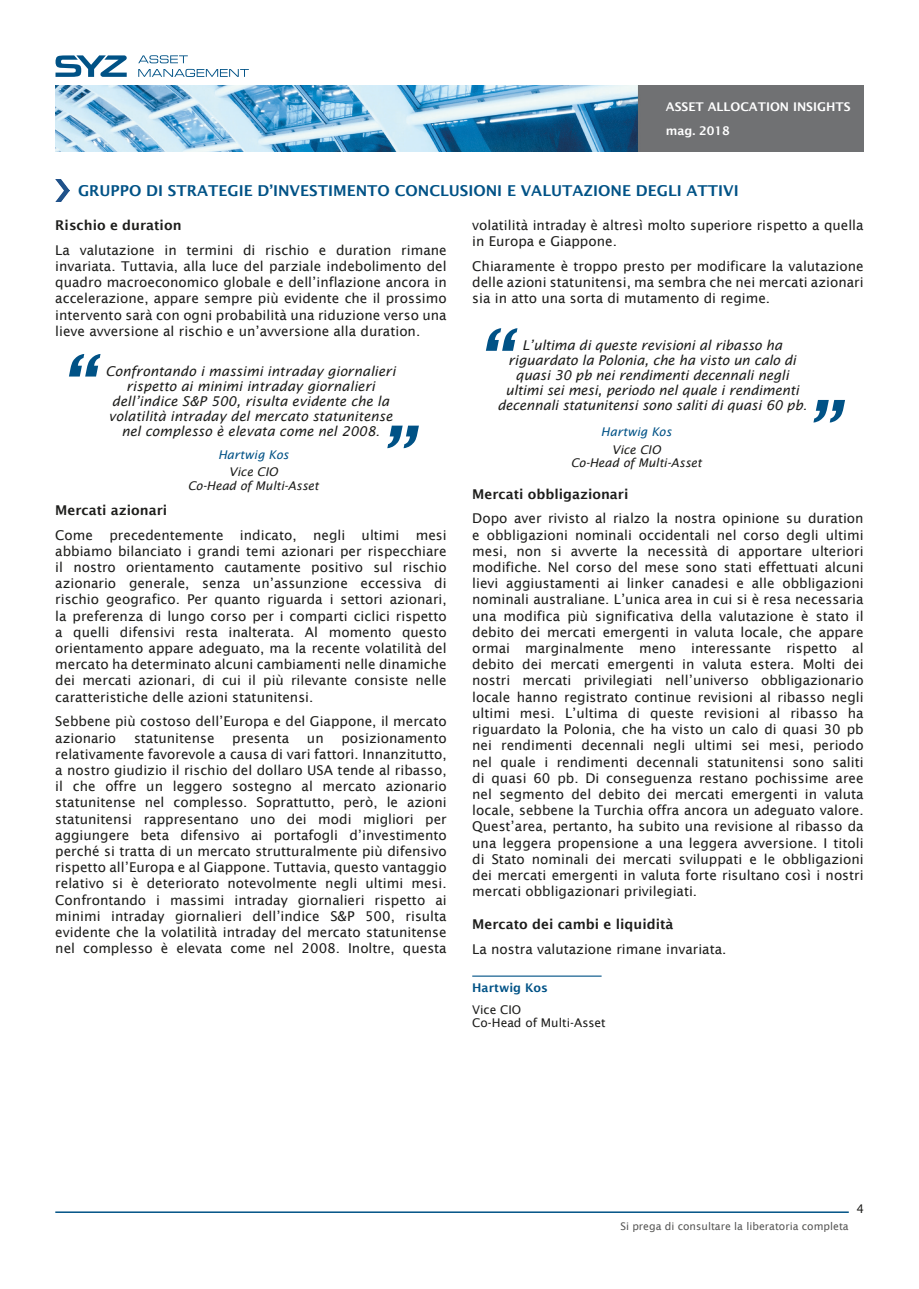
<style>
.page{position:relative;width:919px;height:1289px;background:#fff}
.page>*{position:absolute;margin:0;border:0;box-sizing:border-box;transform-origin:0 0}
.t1{font:italic 600 75px "Lucida Sans";color:#005286}
.Titre_chapitre{font:600 15px "Lucida Sans";color:#005286}
.texte{font:13.5px/16.2px "Lucida Sans";color:#1d1d1b;text-align:justify}
.Citation{font:italic 13.5px/15px "Lucida Sans";letter-spacing:-.005em;color:#1d1d1b;text-align:center}
.texte-2{font:600 13.5px "Lucida Sans";color:#1d1d1b}
.Citation-2{font:italic 12px/13.5px "Lucida Sans";color:#1d1d1b;text-align:center}
.t2{font:600 12px "Lucida Sans";color:#fff}
.Citation-3{font:12px/13.5px "Lucida Sans";color:#1d1d1b}
.Citation-4{font:italic 12px "Lucida Sans";color:#005286}
.t3{font:600 12px "Lucida Sans";color:#005286}
.t4{font:10.5px "Lucida Sans";color:#575756}
</style>
<div class="page">
<img style="left:55px;top:85px;width:808px;height:66px">
<svg style="left:138px;top:55px;width:50px;height:8px"></svg>
<svg style="left:138px;top:69px;width:111px;height:8px"></svg>
<svg style="left:55px;top:55px;width:72px;height:22px"></svg>
<hr style="left:55px;top:1211px;width:793px;height:1px;background:#005286">
<img style="left:55px;top:179px;width:15px;height:23px">
<hr style="left:472px;top:975px;width:129px;height:1px;background:#005286">
<p class="t2" style="left:665px;top:99px;width:186px">ASSET ALLOCATION INSIGHTS</p>
<p class="t2" style="left:665px;top:124px;width:66px">mag. 2018</p>
<p class="Titre_chapitre" style="left:78px;top:182px;width:662px">GRUPPO DI STRATEGIE D’INVESTIMENTO CONCLUSIONI E VALUTAZIONE DEGLI ATTIVI</p>
<p class="texte" style="left:472px;top:217px;width:393px">volatilità intraday è altresì molto superiore rispetto a quella in Europa e Giappone.</p>
<p class="texte" style="left:472px;top:258px;width:393px">Chiaramente è troppo presto per modificare la valutazione delle azioni statunitensi, ma sembra che nei mercati azionari sia in atto una sorta di mutamento di regime.</p>
<p class="texte-2" style="left:55px;top:217px;width:128px">Rischio e duration</p>
<p class="texte" style="left:55px;top:242px;width:393px">La valutazione in termini di rischio e duration rimane invariata. Tuttavia, alla luce del parziale indebolimento del quadro macroeconomico globale e dell’inflazione ancora in accelerazione, appare sempre più evidente che il prossimo intervento sarà con ogni probabilità una riduzione verso una lieve avversione al rischio e un’avversione alla duration.</p>
<p class="t1" style="left:475px;top:316px;width:35px">“</p>
<p class="Citation" style="left:497px;top:338px;width:311px">L’ultima di queste revisioni al ribasso ha riguardato la Polonia, che ha visto un calo di quasi 30 pb nei rendimenti decennali negli ultimi sei mesi, periodo nel quale i rendimenti decennali statunitensi sono saliti di quasi 60 pb.</p>
<p class="t1" style="left:58px;top:342px;width:35px">“</p>
<p class="Citation" style="left:106px;top:363px;width:291px">Confrontando i massimi intraday giornalieri rispetto ai minimi intraday giornalieri dell’indice S&amp;P 500, risulta evidente che la volatilità intraday del mercato statunitense nel complesso è elevata come nel 2008.</p>
<p class="t1" style="left:803px;top:388px;width:35px">”</p>
<p class="t1" style="left:377px;top:414px;width:35px">”</p>
<p class="Citation-4" style="left:601px;top:425px;width:72px">Hartwig Kos</p>
<p class="Citation-2" style="left:570px;top:443px;width:133px">Vice CIO<br>Co-Head of Multi-Asset</p>
<p class="Citation-4" style="left:218px;top:447px;width:72px">Hartwig Kos</p>
<p class="Citation-2" style="left:188px;top:465px;width:133px">Vice CIO<br>Co-Head of Multi-Asset</p>
<p class="texte-2" style="left:472px;top:486px;width:158px">Mercati obbligazionari</p>
<p class="texte" style="left:472px;top:510px;width:393px">Dopo aver rivisto al rialzo la nostra opinione su duration e obbligazioni nominali occidentali nel corso degli ultimi mesi, non si avverte la necessità di apportare ulteriori modifiche. Nel corso del mese sono stati effettuati alcuni lievi aggiustamenti ai linker canadesi e alle obbligazioni nominali australiane. L’unica area in cui si è resa necessaria una modifica più significativa della valutazione è stato il debito dei mercati emergenti in valuta locale, che appare ormai marginalmente meno interessante rispetto al debito dei mercati emergenti in valuta estera. Molti dei nostri mercati privilegiati nell’universo obbligazionario locale hanno registrato continue revisioni al ribasso negli ultimi mesi. L’ultima di queste revisioni al ribasso ha riguardato la Polonia, che ha visto un calo di quasi 30 pb nei rendimenti decennali negli ultimi sei mesi, periodo nel quale i rendimenti decennali statunitensi sono saliti di quasi 60 pb. Di conseguenza restano pochissime aree nel segmento del debito dei mercati emergenti in valuta locale, sebbene la Turchia offra ancora un adeguato valore.<br>Quest’area, pertanto, ha subito una revisione al ribasso da una leggera propensione a una leggera avversione. I titoli di Stato nominali dei mercati sviluppati e le obbligazioni dei mercati emergenti in valuta forte risultano così i nostri mercati obbligazionari privilegiati.</p>
<p class="texte-2" style="left:472px;top:916px;width:203px">Mercato dei cambi e liquidità</p>
<p class="texte" style="left:472px;top:941px;width:256px">La nostra valutazione rimane invariata.</p>
<p class="texte-2" style="left:55px;top:502px;width:113px">Mercati azionari</p>
<p class="texte" style="left:55px;top:526px;width:393px">Come precedentemente indicato, negli ultimi mesi abbiamo bilanciato i grandi temi azionari per rispecchiare il nostro orientamento cautamente positivo sul rischio azionario generale, senza un’assunzione eccessiva di rischio geografico. Per quanto riguarda i settori azionari, la preferenza di lungo corso per i comparti ciclici rispetto a quelli difensivi resta inalterata. Al momento questo orientamento appare adeguato, ma la recente volatilità del mercato ha determinato alcuni cambiamenti nelle dinamiche dei mercati azionari, di cui il più rilevante consiste nelle caratteristiche delle azioni statunitensi.</p>
<p class="texte" style="left:55px;top:713px;width:393px">Sebbene più costoso dell’Europa e del Giappone, il mercato azionario</p>
<p class="texte" style="left:55px;top:729px;width:393px;text-indent:286px">posizionamento relativamente favorevole a causa di vari fattori. Innanzitutto, a nostro giudizio il rischio del dollaro USA tende al ribasso, il che offre un leggero sostegno al mercato azionario statunitense nel complesso. Soprattutto, però, le azioni statunitensi rappresentano uno dei modi migliori per aggiungere beta difensivo ai portafogli d’investimento perché si tratta di un mercato strutturalmente più difensivo rispetto all’Europa e al Giappone. Tuttavia, questo vantaggio relativo si è deteriorato notevolmente negli ultimi mesi.<br>Confrontando i massimi intraday giornalieri rispetto ai minimi intraday giornalieri dell’indice S&amp;P 500, risulta evidente che la volatilità intraday del mercato statunitense nel complesso è elevata come nel 2008. Inoltre, questa</p>
<p class="texte" style="left:134px;top:729px;width:82px">statunitense</p>
<p class="texte" style="left:232px;top:729px;width:58px">presenta</p>
<p class="texte" style="left:307px;top:729px;width:18px">un</p>
<p class="t3" style="left:472px;top:980px;width:77px">Hartwig Kos</p>
<p class="Citation-3" style="left:472px;top:1002px;width:135px">Vice CIO<br>Co-Head of Multi-Asset</p>
<p class="t4" style="left:620px;top:1219px;width:230px">Si prega di consultare la liberatoria completa</p>
<p class="Citation-3" style="left:856px;top:1201px;width:9px">4</p>
</div>
